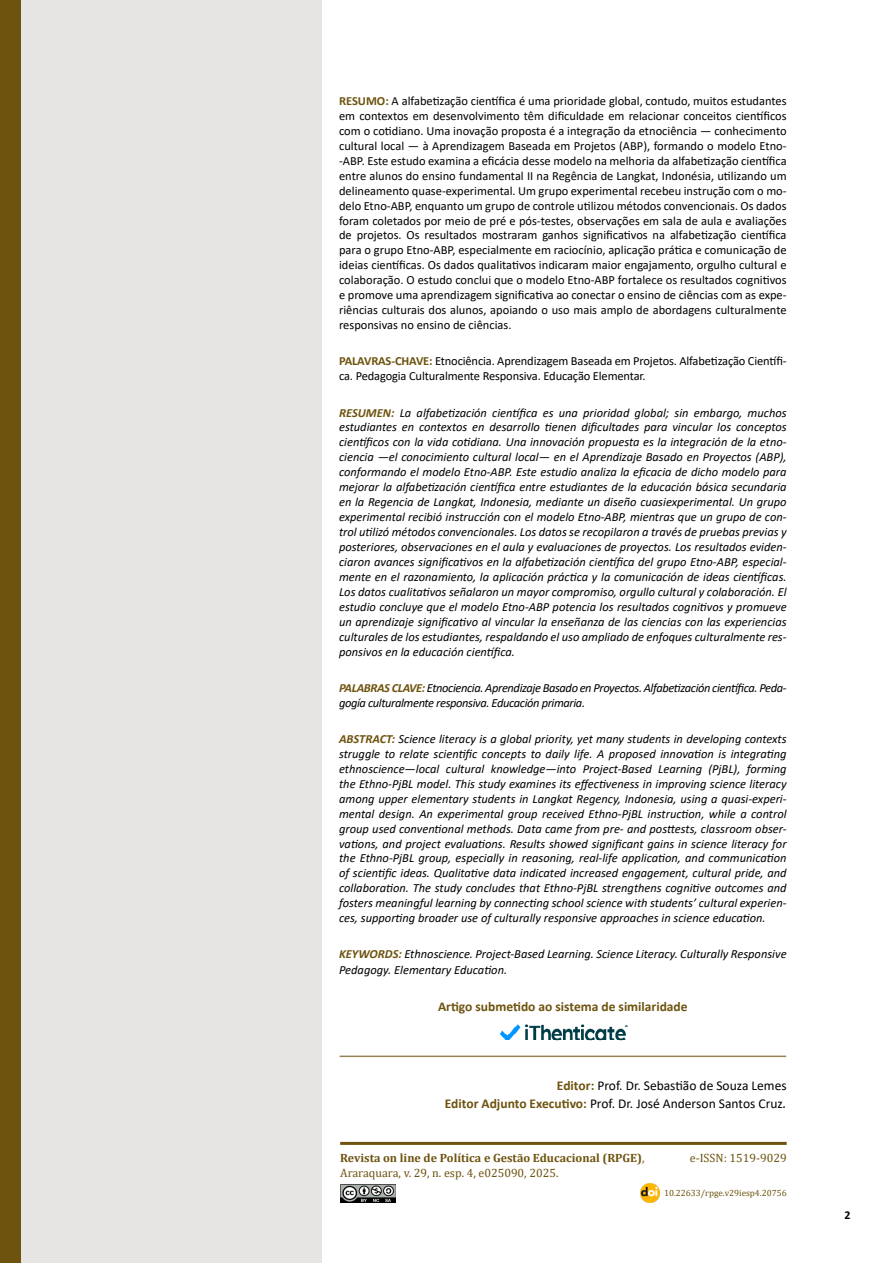
<style>
.page{position:relative;width:893px;height:1263px;background:#fff}
.page>*{position:absolute;margin:0;border:0;box-sizing:border-box;transform-origin:0 0}
.t1{font:13.5px/18px "Calibri";color:#000;text-align:right}
.t2{font:700 13.5px "Calibri";color:#6e530e}
.t3{font:italic 12.45px/15px "Calibri";color:#000;text-align:justify}
.t4{font:12.45px/15px "Calibri";letter-spacing:-.01em;color:#000;text-align:justify}
.t5{font:italic 12.45px/15px "Calibri";letter-spacing:-.03em;color:#000}
.t6{font:700 12px/14.4px "Cambria";color:#6e530e}
.t7{font:12px "Cambria";color:#6e530e}
.t8{font:700 12px "Calibri";color:#000}
.t9{font:9px "Cambria";color:#6e530e}
.s1{font-weight:700;color:#6e530e}
.s2{font-style:italic;font-size:15px}
.s3{font-weight:400}
</style>
<div class="page">
<hr style="left:340px;top:1142px;width:447px;height:3px;background:#6e530e">
<img style="left:340px;top:1184px;width:55px;height:18px">
<div style="left:0;top:0;width:21px;height:1263px;background:#6e530e"></div>
<hr style="left:892px;top:0;width:1px;height:1263px;background:#6e530e">
<div style="left:22px;top:0;width:300px;height:1263px;background:#e6e5e3"></div>
<img style="left:640px;top:1183px;width:20px;height:20px">
<img style="left:499px;top:1024px;width:128px;height:17px">
<hr style="left:340px;top:1055px;width:446px;height:2px;background:#978352">
<p class="t4" style="left:339px;top:93px;width:449px"><span class="s1">RESUMO:</span> A alfabetização científica é uma prioridade global, contudo, muitos estudantes em contextos em desenvolvimento têm dificuldade em relacionar conceitos científicos com o cotidiano. Uma inovação proposta é a integração da etnociência — conhecimento cultural local — à Aprendizagem Baseada em Projetos (ABP), formando o modelo Etno--ABP. Este estudo examina a eficácia desse modelo na melhoria da alfabetização científica entre alunos do ensino fundamental II na Regência de Langkat, Indonésia, utilizando um delineamento quase-experimental. Um grupo experimental recebeu instrução com o mo&shy;delo Etno-ABP, enquanto um grupo de controle utilizou métodos convencionais. Os dados foram coletados por meio de pré e pós-testes, observações em sala de aula e avaliações de projetos. Os resultados mostraram ganhos significativos na alfabetização científica para o grupo Etno-ABP, especialmente em raciocínio, aplicação prática e comunicação de ideias científicas. Os dados qualitativos indicaram maior engajamento, orgulho cultural e colaboração. O estudo conclui que o modelo Etno-ABP fortalece os resultados cognitivos e promove uma aprendizagem significativa ao conectar o ensino de ciências com as expe&shy;riências culturais dos alunos, apoiando o uso mais amplo de abordagens culturalmente responsivas no ensino de ciências.</p>
<p class="t4" style="left:339px;top:353px;width:449px"><span class="s1">PALAVRAS-CHAVE:</span> Etnociência. Aprendizagem Baseada em Projetos. Alfabetização Científi&shy;ca. Pedagogia Culturalmente Responsiva. Educação Elementar.</p>
<p class="t3" style="left:339px;top:404px;width:449px"><span class="s1">RESUMEN:</span> La alfabetización científica es una prioridad global; sin embargo, muchos estudiantes en contextos en desarrollo tienen dificultades para vincular los conceptos científicos con la vida cotidiana. Una innovación propuesta es la integración de la etno&shy;ciencia —el conocimiento cultural local— en el Aprendizaje Basado en Proyectos (ABP), conformando el modelo Etno-ABP. Este estudio analiza la eficacia de dicho modelo para mejorar la alfabetización científica entre estudiantes de la educación básica secundaria en la Regencia de Langkat, Indonesia, mediante un diseño cuasiexperimental. Un grupo experimental recibió instrucción con el modelo Etno-ABP, mientras que un grupo de con&shy;trol utilizó métodos convencionales. Los datos se recopilaron a través de pruebas previas y posteriores, observaciones en el aula y evaluaciones de proyectos. Los resultados eviden&shy;ciaron avances significativos en la alfabetización científica del grupo Etno-ABP, especial&shy;mente en el razonamiento, la aplicación práctica y la comunicación de ideas científicas.<br>Los datos cualitativos señalaron un mayor compromiso, orgullo cultural y colaboración. El estudio concluye que el modelo Etno-ABP potencia los resultados cognitivos y promueve un aprendizaje significativo al vincular la enseñanza de las ciencias con las experiencias culturales de los estudiantes, respaldando el uso ampliado de enfoques culturalmente res&shy;ponsivos en la educación científica.</p>
<p class="t5" style="left:339px;top:680px;width:449px"><span class="s1">PALABRAS CLAVE:</span> Etnociencia. Aprendizaje Basado en Proyectos. Alfabetización científica. Peda&shy;gogía culturalmente responsiva. Educación primaria.</p>
<p class="t3" style="left:339px;top:731px;width:449px"><span class="s1">ABSTRACT:</span> Science literacy is a global priority, yet many students in developing contexts struggle to relate scientific concepts to daily life. A proposed innovation is integrating ethnoscience—local cultural knowledge—into Project-Based Learning (PjBL), forming the Ethno-PjBL model. This study examines its effectiveness in improving science literacy among upper elementary students in Langkat Regency, Indonesia, using a quasi-experi&shy;mental design. An experimental group received Ethno-PjBL instruction, while a control group used conventional methods. Data came from pre- and posttests, classroom obser&shy;vations, and project evaluations. Results showed significant gains in science literacy for the Ethno-PjBL group, especially in reasoning, real-life application, and communication of scientific ideas. Qualitative data indicated increased engagement, cultural pride, and collaboration. The study concludes that Ethno-PjBL strengthens cognitive outcomes and fosters meaningful learning by connecting school science with students’ cultural experien&shy;ces, supporting broader use of culturally responsive approaches in science education.</p>
<p class="t3" style="left:339px;top:946px;width:449px"><span class="s1">KEYWORDS:</span> Ethnoscience. Project-Based Learning. Science Literacy. Culturally Responsive<br>Pedagogy. Elementary Education.</p>
<p class="t2" style="left:438px;top:997px;width:251px">Artigo submetido ao sistema de similaridade</p>
<p class="t1" style="left:445px;top:1076px;width:343px"><span class="s1">Editor:</span> Prof. Dr. Sebastião de Souza Lemes<br><span class="s1">Editor Adjunto Executivo:</span> Prof. Dr. José Anderson Santos Cruz<span class="s2">.</span></p>
<p class="t6" style="left:340px;top:1150px;width:306px">Revista on line de Política e Gestão Educacional (RPGE)<span class="s3">,<br>Araraquara, v. 29, n. esp. 4, e025090, 2025.</span></p>
<p class="t7" style="left:690px;top:1151px;width:98px">e-ISSN: 1519-9029</p>
<p class="t9" style="left:664px;top:1187px;width:124px">10.22633/rpge.v29iesp4.20756</p>
<p class="t8" style="left:844px;top:1206px;width:8px">2</p>
</div>
